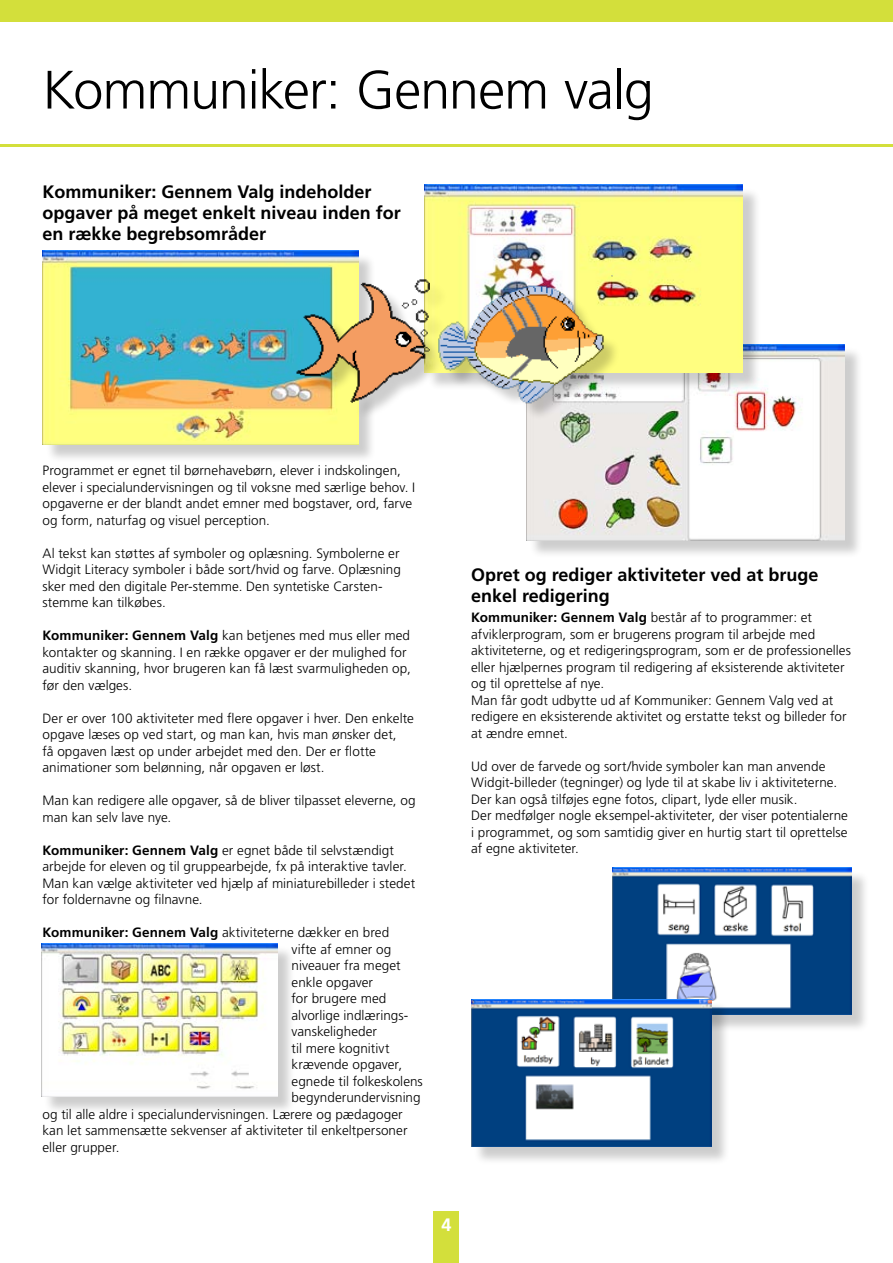
<style>
.page{position:relative;width:893px;height:1263px;background:#fff}
.page>*{position:absolute;margin:0;border:0;box-sizing:border-box;transform-origin:0 0}
.t1{font:300 54px "Frutiger LT";letter-spacing:-.02em;color:#000}
.t2{font:700 18px/21px "Frutiger LT";color:#000}
.t3{font:700 18px "Frutiger LT";color:#fff}
.t4{font:300 13.5px/16.5px "Frutiger LT";letter-spacing:.005em;color:#000}
.s1{font-weight:700}
</style>
<div class="page">
<div style="left:0;top:0;width:893px;height:21px;background:#d3df3b"></div>
<hr style="left:0;top:145px;width:893px;height:2px;background:#d3df3b">
<div style="left:434px;top:1212px;width:25px;height:51px;background:#d3df3b"></div>
<div style="left:43px;top:945px;width:273px;height:176px;background:#000;opacity:.2"></div>
<img style="left:41px;top:943px;width:236px;height:153px">
<div style="left:614px;top:870px;width:279px;height:192px;background:#000;opacity:.2"></div>
<img style="left:613px;top:868px;width:238px;height:146px">
<div style="left:529px;top:346px;width:364px;height:237px;background:#000;opacity:.2"></div>
<img style="left:526px;top:344px;width:319px;height:196px">
<div style="left:426px;top:187px;width:366px;height:235px;background:#000;opacity:.2"></div>
<img style="left:424px;top:185px;width:319px;height:187px">
<div style="left:45px;top:253px;width:338px;height:216px;background:#000;opacity:.2"></div>
<img style="left:43px;top:251px;width:315px;height:194px">
<div style="left:300px;top:282px;width:177px;height:231px;background:#000;opacity:.2"></div>
<img style="left:296px;top:277px;width:134px;height:126px">
<div style="left:441px;top:277px;width:210px;height:236px;background:#000;opacity:.2"></div>
<img style="left:439px;top:275px;width:174px;height:140px">
<div style="left:473px;top:1001px;width:305px;height:171px;background:#000;opacity:.2"></div>
<img style="left:471px;top:999px;width:240px;height:148px">
<h1 class="t1" style="left:43px;top:59px;width:613px">Kommuniker: Gennem valg</h1>
<h2 class="t2" style="left:43px;top:181px;width:360px">Kommuniker: Gennem Valg indeholder opgaver på meget enkelt niveau inden for en række begrebsområder</h2>
<p class="t4" style="left:43px;top:463px;width:374px">Programmet er egnet til børnehavebørn, elever i indskolingen, elever i specialundervisningen og til voksne med særlige behov. I opgaverne er der blandt andet emner med bogstaver, ord, farve og form, naturfag og visuel perception.</p>
<p class="t4" style="left:43px;top:545px;width:360px">Al tekst kan støttes af symboler og oplæsning. Symbolerne er Widgit Literacy symboler i både sort/hvid og farve. Oplæsning sker med den digitale Per-stemme. Den syntetiske Carsten&shy;stemme kan tilkøbes.</p>
<p class="t4" style="left:43px;top:628px;width:370px"><span class="s1">Kommuniker: Gennem Valg</span> kan betjenes med mus eller med kontakter og skanning. I en række opgaver er der mulighed for auditiv skanning, hvor brugeren kan få læst svarmuligheden op, før den vælges.</p>
<p class="t4" style="left:43px;top:710px;width:373px">Der er over 100 aktiviteter med flere opgaver i hver. Den enkelte opgave læses op ved start, og man kan, hvis man ønsker det,<br>få opgaven læst op under arbejdet med den. Der er flotte animationer som belønning, når opgaven er løst.</p>
<p class="t4" style="left:43px;top:793px;width:375px">Man kan redigere alle opgaver, så de bliver tilpasset eleverne, og man kan selv lave nye.</p>
<p class="t4" style="left:43px;top:842px;width:374px"><span class="s1">Kommuniker: Gennem Valg</span> er egnet både til selvstændigt arbejde for eleven og til gruppearbejde, fx på interaktive tavler.<br>Man kan vælge aktiviteter ved hjælp af miniaturebilleder i stedet for foldernavne og filnavne.</p>
<p class="t4" style="left:43px;top:925px;width:348px"><span class="s1">Kommuniker: Gennem Valg</span> aktiviteterne dækker en bred</p>
<p class="t4" style="left:292px;top:941px;width:101px">vifte af emner og</p>
<p class="t4" style="left:292px;top:958px;width:111px">niveauer fra meget</p>
<p class="t4" style="left:292px;top:974px;width:83px">enkle opgaver</p>
<p class="t4" style="left:292px;top:991px;width:96px">for brugere med</p>
<p class="t4" style="left:292px;top:1007px;width:118px">alvorlige indlærings-</p>
<p class="t4" style="left:292px;top:1024px;width:87px">vanskeligheder</p>
<p class="t4" style="left:292px;top:1040px;width:100px">til mere kognitivt</p>
<p class="t4" style="left:292px;top:1057px;width:112px">krævende opgaver,</p>
<p class="t4" style="left:292px;top:1073px;width:133px">egnede til folkeskolens</p>
<p class="t4" style="left:292px;top:1090px;width:131px">begynderundervisning</p>
<p class="t4" style="left:43px;top:1106px;width:362px">og til alle aldre i specialundervisningen. Lærere og pædagoger</p>
<p class="t4" style="left:43px;top:1123px;width:366px">kan let sammensætte sekvenser af aktiviteter til enkeltpersoner</p>
<p class="t4" style="left:43px;top:1139px;width:78px">eller grupper.</p>
<h2 class="t2" style="left:471px;top:564px;width:349px">Opret og rediger aktiviteter ved at bruge enkel redigering</h2>
<p class="t4" style="left:471px;top:610px;width:381px"><span class="s1">Kommuniker: Gennem Valg</span> består af to programmer: et afviklerprogram, som er brugerens program til arbejde med aktiviteterne, og et redigeringsprogram, som er de professionelles eller hjælpernes program til redigering af eksisterende aktiviteter og til oprettelse af nye.<br>Man får godt udbytte ud af Kommuniker: Gennem Valg ved at redigere en eksisterende aktivitet og erstatte tekst og billeder for at ændre emnet.</p>
<p class="t4" style="left:471px;top:758px;width:378px">Ud over de farvede og sort/hvide symboler kan man anvende Widgit-billeder (tegninger) og lyde til at skabe liv i aktiviteterne.<br>Der kan også tilføjes egne fotos, clipart, lyde eller musik.<br>Der medfølger nogle eksempel-aktiviteter, der viser potentialerne i programmet, og som samtidig giver en hurtig start til oprettelse af egne aktiviteter.</p>
<h2 class="t3" style="left:441px;top:1214px;width:12px">4</h2>
</div>
